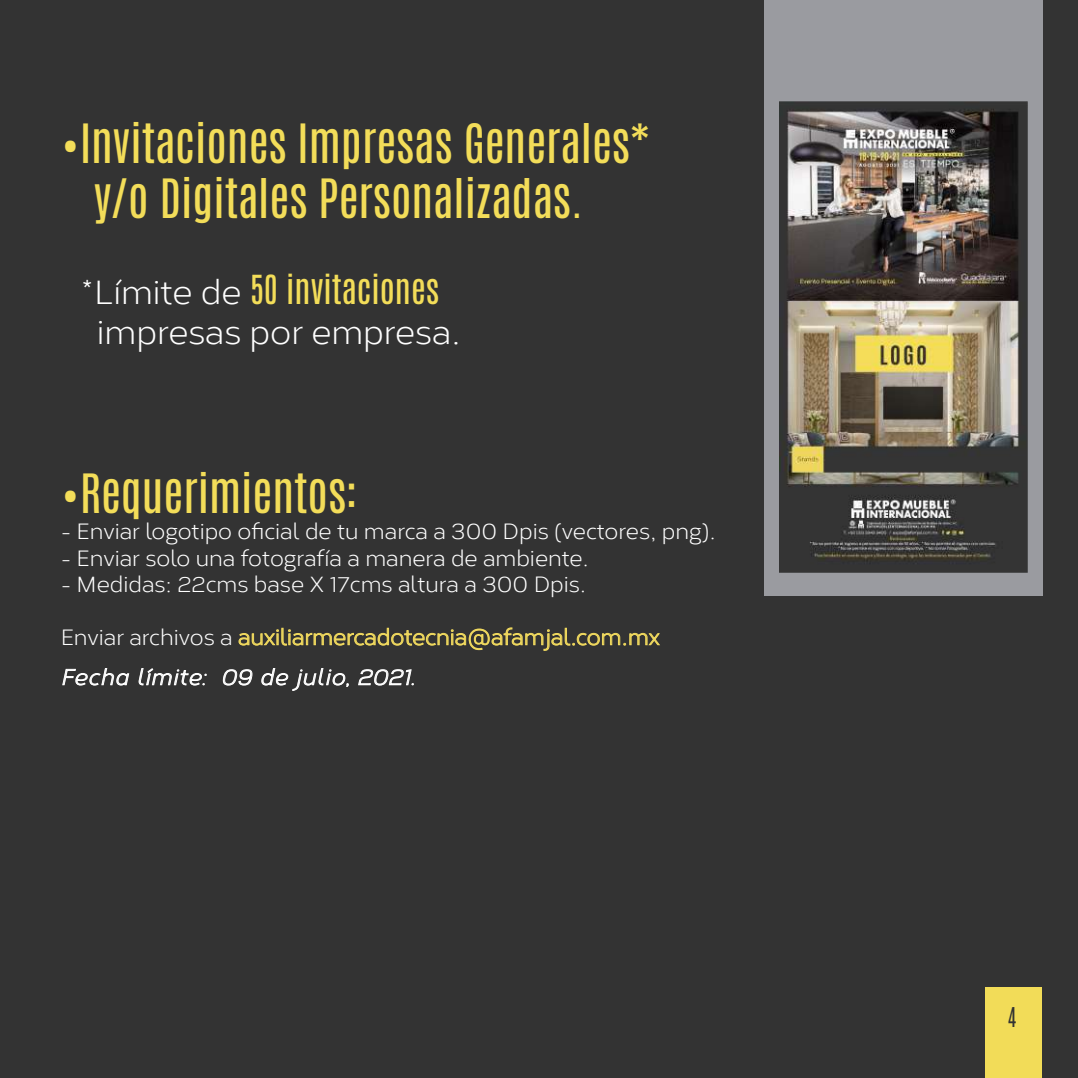
<style>
.page{position:relative;width:1078px;height:1078px;background:#fff}
.page>*{position:absolute;margin:0;border:0;box-sizing:border-box;transform-origin:0 0}
.t1{font:46px/55.2px "Antonio";color:#f3dd59}
.t2{font:34px "Antonio";color:#f3dd59}
.t3{font:33.6px "Corbert";color:#fff}
.t4{font:23.2px "Antonio";color:#333;scale:.86 1}
.t5{font:22px "Corbert";color:#fff}
.t6{font:22px/40px "Corbert";color:#efd75e}
.s1{font-family:"Corbert";font-size:33.6px;color:#fff}
.s2{color:#fff}
.s3{font-style:italic;color:#fff}
</style>
<div class="page">
<div style="left:0;top:0;width:1077px;height:1077px;background:#333"></div>
<svg style="left:238px;top:627px;width:422px;height:24px"></svg>
<svg style="left:62px;top:668px;width:68px;height:18px"></svg>
<svg style="left:138px;top:668px;width:69px;height:18px"></svg>
<svg style="left:222px;top:669px;width:31px;height:17px"></svg>
<svg style="left:261px;top:668px;width:88px;height:23px"></svg>
<svg style="left:358px;top:669px;width:56px;height:17px"></svg>
<div style="left:764px;top:0;width:278px;height:595px;background:#9a9ba0"></div>
<img style="left:779px;top:102px;width:41px;height:470px">
<img style="left:820px;top:0;width:223px;height:1077px">
<h1 class="t1" style="left:94px;top:116px;width:557px;text-indent:-33px">•Invitaciones Impresas Generales* y/o Digitales Personalizadas.</h1>
<h2 class="t2" style="left:80px;top:265px;width:360px"><span class="s1">*Límite de</span> 50 invitaciones</h2>
<h3 class="t3" style="left:97px;top:306px;width:365px">impresas por empresa.</h3>
<h1 class="t1" style="left:61px;top:466px;width:298px">•Requerimientos:</h1>
<p class="t5" style="left:61px;top:514px;width:656px">- Enviar logotipo oficial de tu marca a 300 Dpis (vectores, png).</p>
<p class="t5" style="left:61px;top:540px;width:529px">- Enviar solo una fotografía a manera de ambiente.</p>
<p class="t5" style="left:61px;top:567px;width:527px">- Medidas: 22cms base X 17cms altura a 300 Dpis.</p>
<p class="t6" style="left:61px;top:615px;width:600px"><span class="s2">Enviar archivos a</span> auxiliarmercadotecnia@afamjal.com.mx<br><span class="s3">Fecha límite: 09 de julio, 2021.</span></p>
<p class="t4" style="left:1007px;top:1000px;width:11px">4</p>
</div>
